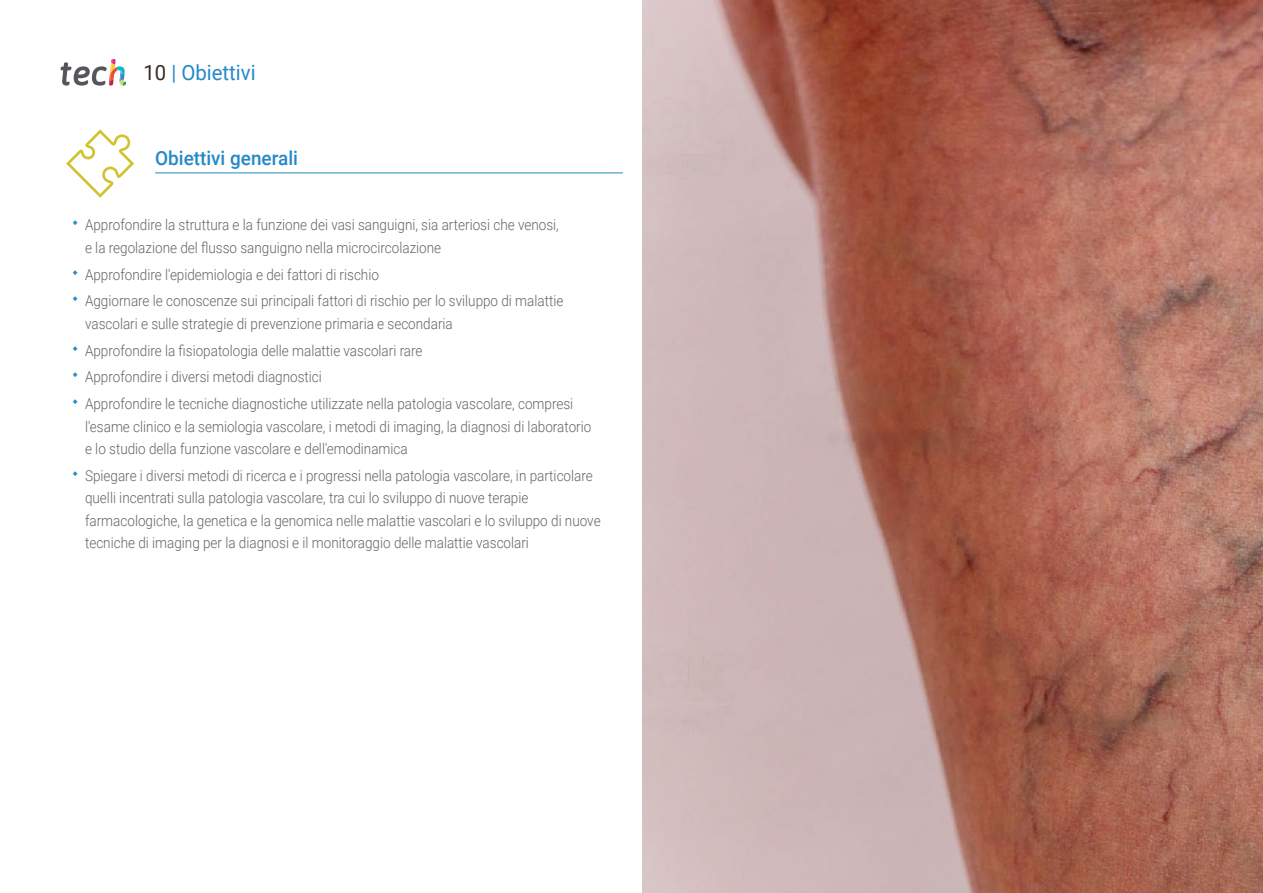
<style>
.page{position:relative;width:1263px;height:893px;background:#fff}
.page>*{position:absolute;margin:0;border:0;box-sizing:border-box;transform-origin:0 0}
.t1{font:21px "Roboto";color:#2488c9}
.t2{font:500 19.5px "Roboto";color:#2488c9}
.t3{font:300 15px/22.5px "Roboto";color:#61646a;scale:.9 1}
.s1{color:#312e20}
</style>
<div class="page">
<hr style="left:155px;top:173px;width:468px;height:1px;background:#2488c9">
<svg style="left:66px;top:129px;width:68px;height:69px"></svg>
<svg style="left:61px;top:59px;width:65px;height:27px"></svg>
<img style="left:642px;top:0;width:621px;height:893px">
<h1 class="t1" style="left:144px;top:57px;width:114px"><span class="s1">10</span> | Obiettivi</h1>
<h2 class="t2" style="left:155px;top:144px;width:144px">Obiettivi generali</h2>
<p class="t3" style="left:85px;top:213px;width:528px">Approfondire la struttura e la funzione dei vasi sanguigni, sia arteriosi che venosi, e la regolazione del flusso sanguigno nella microcircolazione</p>
<p class="t3" style="left:85px;top:260px;width:533px;line-height:26.7px">Approfondire l'epidemiologia e dei fattori di rischio<br>Aggiornare le conoscenze sui principali fattori di rischio per lo sviluppo di malattie</p>
<p class="t3" style="left:85px;top:309px;width:544px;line-height:26.7px">vascolari e sulle strategie di prevenzione primaria e secondaria<br>Approfondire la fisiopatologia delle malattie vascolari rare<br>Approfondire i diversi metodi diagnostici<br>Approfondire le tecniche diagnostiche utilizzate nella patologia vascolare, compresi</p>
<p class="t3" style="left:85px;top:414px;width:564px">l'esame clinico e la semiologia vascolare, i metodi di imaging, la diagnosi di laboratorio e lo studio della funzione vascolare e dell'emodinamica</p>
<p class="t3" style="left:85px;top:464px;width:574px">Spiegare i diversi metodi di ricerca e i progressi nella patologia vascolare, in particolare quelli incentrati sulla patologia vascolare, tra cui lo sviluppo di nuove terapie farmacologiche, la genetica e la genomica nelle malattie vascolari e lo sviluppo di nuove tecniche di imaging per la diagnosi e il monitoraggio delle malattie vascolari</p>
</div>
